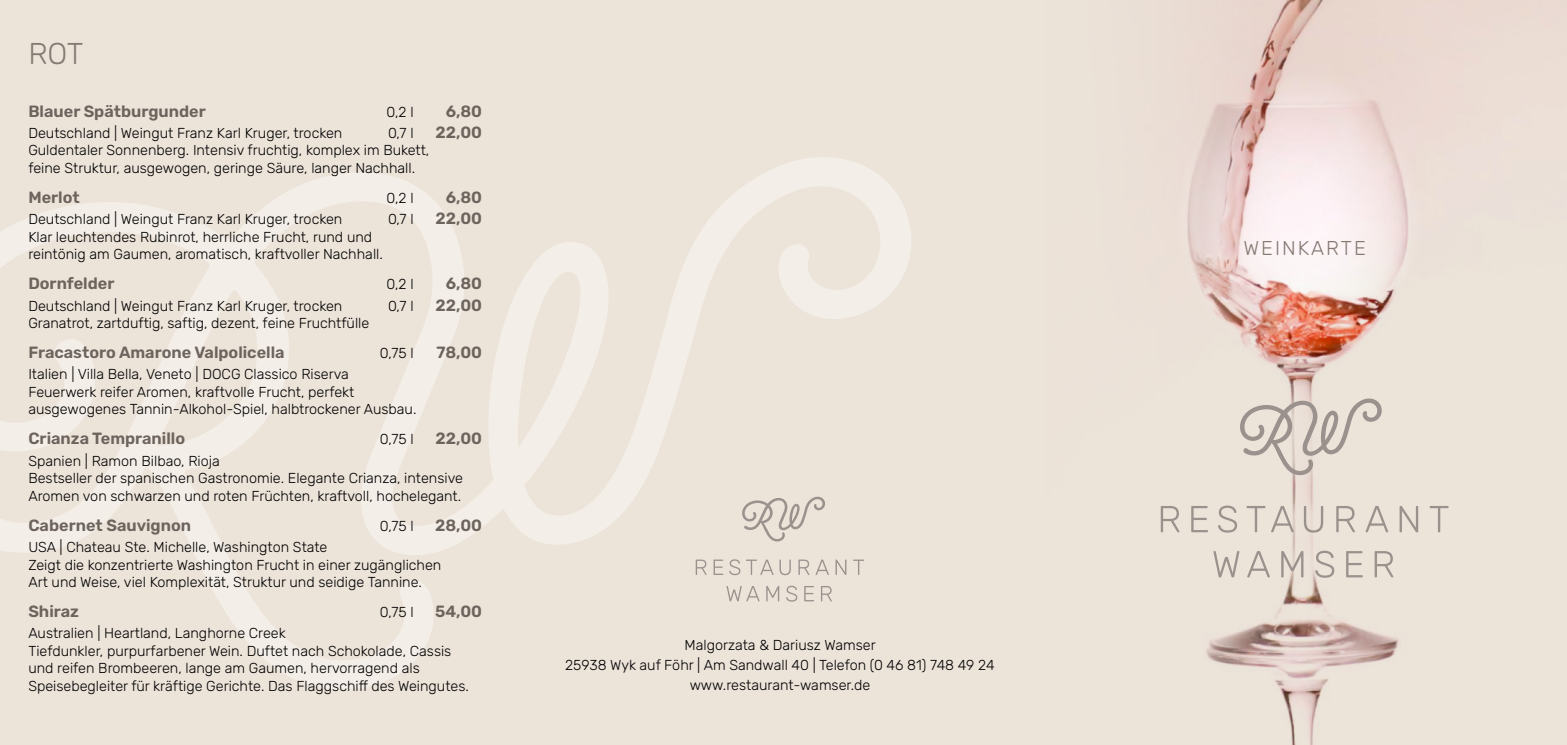
<style>
.page{position:relative;width:1567px;height:745px;background:#fff}
.page>*{position:absolute;margin:0;border:0;box-sizing:border-box;transform-origin:0 0}
.t1{font:300 30px "Rubik";color:#857973}
.t2{font:300 20px "Rubik";letter-spacing:.1em;color:#857973}
.t3{font:600 16.25px "Rubik";color:#6e645e}
.t4{font:300 14.38px/17.5px "Rubik";color:#000}
</style>
<div class="page">
<div style="left:0;top:0;width:1566px;height:744px;background:#ece3d9"></div>
<svg style="left:0;top:157px;width:911px;height:532px"></svg>
<img style="left:1187px;top:0;width:346px;height:744px">
<div style="left:1127px;top:366px;width:352px;height:244px;background:#ece3d9"></div>
<svg style="left:1160px;top:506px;width:19px;height:26px"></svg>
<svg style="left:1191px;top:506px;width:16px;height:26px"></svg>
<svg style="left:1218px;top:505px;width:18px;height:27px"></svg>
<svg style="left:1246px;top:505px;width:47px;height:27px"></svg>
<svg style="left:1303px;top:505px;width:20px;height:27px"></svg>
<svg style="left:1336px;top:506px;width:18px;height:26px"></svg>
<svg style="left:1365px;top:506px;width:22px;height:26px"></svg>
<svg style="left:1399px;top:506px;width:18px;height:26px"></svg>
<svg style="left:1429px;top:506px;width:19px;height:26px"></svg>
<svg style="left:1213px;top:551px;width:26px;height:26px"></svg>
<svg style="left:1247px;top:551px;width:22px;height:26px"></svg>
<svg style="left:1281px;top:550px;width:22px;height:27px"></svg>
<svg style="left:1315px;top:550px;width:19px;height:27px"></svg>
<svg style="left:1346px;top:551px;width:16px;height:26px"></svg>
<svg style="left:1374px;top:551px;width:19px;height:26px"></svg>
<svg style="left:1240px;top:396px;width:142px;height:79px"></svg>
<svg style="left:695px;top:559px;width:11px;height:15px"></svg>
<svg style="left:713px;top:559px;width:10px;height:15px"></svg>
<svg style="left:729px;top:559px;width:11px;height:15px"></svg>
<svg style="left:746px;top:559px;width:27px;height:15px"></svg>
<svg style="left:779px;top:559px;width:11px;height:15px"></svg>
<svg style="left:798px;top:559px;width:11px;height:15px"></svg>
<svg style="left:815px;top:559px;width:13px;height:15px"></svg>
<svg style="left:835px;top:559px;width:11px;height:15px"></svg>
<svg style="left:853px;top:559px;width:11px;height:15px"></svg>
<svg style="left:726px;top:585px;width:33px;height:16px"></svg>
<svg style="left:766px;top:585px;width:13px;height:16px"></svg>
<svg style="left:786px;top:585px;width:11px;height:16px"></svg>
<svg style="left:804px;top:585px;width:10px;height:16px"></svg>
<svg style="left:820px;top:585px;width:11px;height:16px"></svg>
<svg style="left:742px;top:495px;width:84px;height:46px"></svg>
<h1 class="t1" style="left:28px;top:36px;width:57px">ROT</h1>
<p class="t3" style="left:28px;top:101px;width:179px">Blauer Spätburgunder</p>
<p class="t4" style="left:386px;top:103px;width:28px">0,2 l</p>
<p class="t3" style="left:446px;top:101px;width:38px">6,80</p>
<p class="t4" style="left:28px;top:124px;width:315px">Deutschland | Weingut Franz Karl Kruger, trocken</p>
<p class="t4" style="left:388px;top:124px;width:27px">0,7 l</p>
<p class="t3" style="left:435px;top:123px;width:48px">22,00</p>
<p class="t4" style="left:28px;top:142px;width:402px">Guldentaler Sonnenberg. Intensiv fruchtig, komplex im Bukett, feine Struktur, ausgewogen, geringe Säure, langer Nachhall.</p>
<p class="t3" style="left:28px;top:188px;width:53px">Merlot</p>
<p class="t4" style="left:386px;top:189px;width:28px">0,2 l</p>
<p class="t3" style="left:446px;top:188px;width:38px">6,80</p>
<p class="t4" style="left:28px;top:211px;width:315px">Deutschland | Weingut Franz Karl Kruger, trocken</p>
<p class="t4" style="left:388px;top:211px;width:27px">0,7 l</p>
<p class="t3" style="left:435px;top:209px;width:48px">22,00</p>
<p class="t4" style="left:28px;top:228px;width:356px">Klar leuchtendes Rubinrot, herrliche Frucht, rund und reintönig am Gaumen, aromatisch, kraftvoller Nachhall.</p>
<p class="t3" style="left:28px;top:274px;width:88px">Dornfelder</p>
<p class="t4" style="left:386px;top:276px;width:28px">0,2 l</p>
<p class="t3" style="left:446px;top:274px;width:38px">6,80</p>
<p class="t4" style="left:28px;top:297px;width:315px">Deutschland | Weingut Franz Karl Kruger, trocken</p>
<p class="t4" style="left:388px;top:297px;width:27px">0,7 l</p>
<p class="t3" style="left:435px;top:295px;width:48px">22,00</p>
<p class="t4" style="left:28px;top:314px;width:342px">Granatrot, zartduftig, saftig, dezent, feine Fruchtfülle</p>
<p class="t3" style="left:28px;top:343px;width:258px">Fracastoro Amarone Valpolicella</p>
<p class="t4" style="left:380px;top:344px;width:35px">0,75 l</p>
<p class="t3" style="left:436px;top:343px;width:47px">78,00</p>
<p class="t4" style="left:28px;top:366px;width:389px">Italien | Villa Bella, Veneto | DOCG Classico Riserva<br>Feuerwerk reifer Aromen, kraftvolle Frucht, perfekt ausgewogenes Tannin-Alkohol-Spiel, halbtrockener Ausbau.</p>
<p class="t3" style="left:28px;top:429px;width:158px">Crianza Tempranillo</p>
<p class="t4" style="left:380px;top:431px;width:35px">0,75 l</p>
<p class="t3" style="left:435px;top:429px;width:48px">22,00</p>
<p class="t4" style="left:28px;top:452px;width:436px">Spanien | Ramon Bilbao, Rioja<br>Bestseller der spanischen Gastronomie. Elegante Crianza, intensive<br>Aromen von schwarzen und roten Früchten, kraftvoll, hochelegant.</p>
<p class="t3" style="left:28px;top:515px;width:164px">Cabernet Sauvignon</p>
<p class="t4" style="left:380px;top:517px;width:35px">0,75 l</p>
<p class="t3" style="left:435px;top:515px;width:48px">28,00</p>
<p class="t4" style="left:28px;top:538px;width:414px">USA | Chateau Ste. Michelle, Washington State<br>Zeigt die konzentrierte Washington Frucht in einer zugänglichen<br>Art und Weise, viel Komplexität, Struktur und seidige Tannine.</p>
<p class="t3" style="left:28px;top:601px;width:52px">Shiraz</p>
<p class="t4" style="left:380px;top:603px;width:35px">0,75 l</p>
<p class="t3" style="left:435px;top:601px;width:48px">54,00</p>
<p class="t4" style="left:28px;top:624px;width:442px">Australien | Heartland, Langhorne Creek<br>Tiefdunkler, purpurfarbener Wein. Duftet nach Schokolade, Cassis und reifen Brombeeren, lange am Gaumen, hervorragend als Speisebegleiter für kräftige Gerichte. Das Flaggschiff des Weingutes.</p>
<p class="t4" style="left:565px;top:635px;width:431px;line-height:20px;text-align:center">Malgorzata &amp; Dariusz Wamser<br>25938 Wyk auf Föhr | Am Sandwall 40 | Telefon (0 46 81) 748 49 24 www.restaurant-wamser.de</p>
<h2 class="t2" style="left:1243px;top:237px;width:124px">WEINKARTE</h2>
</div>
